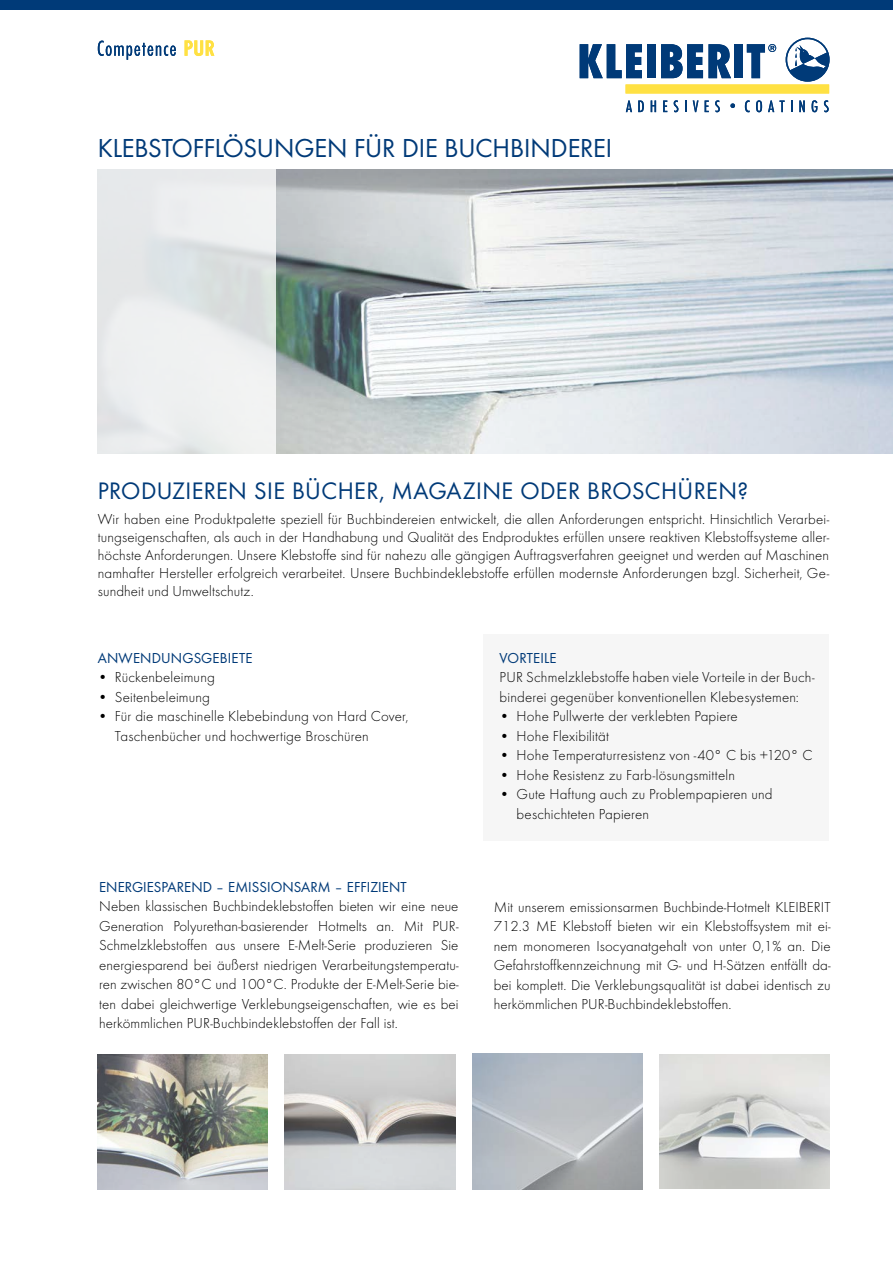
<style>
.page{position:relative;width:893px;height:1263px;background:#fff}
.page>*{position:absolute;margin:0;border:0;box-sizing:border-box;transform-origin:0 0}
.t1{font:27px "Futura Boo";letter-spacing:-.005em;color:#003a78}
.t2{font:24.75px "Futura Boo";letter-spacing:.02em;color:#003a78}
.t3{font:300 15px/19.5px "Futura";letter-spacing:.01em;color:#000}
.t4{font:15px "Futura Boo";letter-spacing:.005em;color:#003a78}
</style>
<div class="page">
<svg style="left:98px;top:41px;width:78px;height:19px"></svg>
<svg style="left:185px;top:40px;width:29px;height:16px"></svg>
<img style="left:276px;top:169px;width:617px;height:285px">
<div style="left:484px;top:635px;width:345px;height:206px;background:#f6f6f6"></div>
<svg style="left:97px;top:169px;width:179px;height:285px;fill:#ebedee"></svg>
<img style="left:98px;top:1054px;width:170px;height:136px">
<img style="left:472px;top:1053px;width:170px;height:136px">
<img style="left:285px;top:1054px;width:170px;height:135px">
<img style="left:659px;top:1054px;width:170px;height:135px">
<svg style="left:580px;top:44px;width:62px;height:34px"></svg>
<div style="left:647px;top:44px;width:9px;height:34px;background:#003a78"></div>
<svg style="left:661px;top:44px;width:70px;height:34px"></svg>
<div style="left:734px;top:44px;width:9px;height:34px;background:#003a78"></div>
<div style="left:626px;top:85px;width:203px;height:8px;background:#ffe143"></div>
<svg style="left:786px;top:38px;width:44px;height:44px"></svg>
<svg style="left:747px;top:44px;width:29px;height:34px"></svg>
<svg style="left:626px;top:100px;width:6px;height:12px"></svg>
<svg style="left:638px;top:100px;width:6px;height:12px"></svg>
<svg style="left:651px;top:100px;width:5px;height:12px"></svg>
<svg style="left:663px;top:100px;width:4px;height:12px"></svg>
<svg style="left:674px;top:100px;width:4px;height:12px"></svg>
<svg style="left:685px;top:100px;width:2px;height:12px"></svg>
<svg style="left:693px;top:100px;width:5px;height:12px"></svg>
<svg style="left:705px;top:100px;width:4px;height:12px"></svg>
<svg style="left:715px;top:100px;width:5px;height:12px"></svg>
<svg style="left:745px;top:100px;width:5px;height:12px"></svg>
<svg style="left:756px;top:100px;width:6px;height:12px"></svg>
<svg style="left:768px;top:100px;width:17px;height:12px"></svg>
<svg style="left:791px;top:100px;width:1px;height:12px"></svg>
<svg style="left:799px;top:100px;width:6px;height:12px"></svg>
<svg style="left:812px;top:100px;width:5px;height:12px"></svg>
<svg style="left:824px;top:100px;width:5px;height:12px"></svg>
<svg style="left:730px;top:103px;width:5px;height:5px"></svg>
<div style="left:0;top:0;width:893px;height:10px;background:#003a78"></div>
<h1 class="t1" style="left:98px;top:132px;width:516px">KLEBSTOFFLÖSUNGEN FÜR DIE BUCHBINDEREI</h1>
<h2 class="t2" style="left:98px;top:476px;width:652px">PRODUZIEREN SIE BÜCHER, MAGAZINE ODER BROSCHÜREN?</h2>
<p class="t3" style="left:98px;top:510px;width:733px;line-height:18px;text-align:justify">Wir haben eine Produktpalette speziell für Buchbindereien entwickelt, die allen Anforderungen entspricht. Hinsichtlich Verarbei&shy;tungseigenschaften, als auch in der Handhabung und Qualität des Endproduktes erfüllen unsere reaktiven Klebstoffsysteme aller&shy;höchste Anforderungen. Unsere Klebstoffe sind für nahezu alle gängigen Auftragsverfahren geeignet und werden auf Maschinen namhafter Hersteller erfolgreich verarbeitet. Unsere Buchbindeklebstoffe erfüllen modernste Anforderungen bzgl. Sicherheit, Ge&shy;sundheit und Umweltschutz.</p>
<p class="t4" style="left:98px;top:649px;width:156px">ANWENDUNGSGEBIETE</p>
<p class="t3" style="left:98px;top:668px;width:119px">• Rückenbeleimung</p>
<p class="t3" style="left:98px;top:687px;width:114px">• Seitenbeleimung</p>
<p class="t3" style="left:115px;top:707px;width:295px;text-indent:-17px">• Für die maschinelle Klebebindung von Hard Cover,<br>Taschenbücher und hochwertige Broschüren</p>
<p class="t4" style="left:99px;top:877px;width:309px">ENERGIESPAREND – EMISSIONSARM – EFFIZIENT</p>
<p class="t3" style="left:99px;top:896px;width:361px;text-align:justify">Neben klassischen Buchbindeklebstoffen bieten wir eine neue Generation Polyurethan-basierender Hotmelts an. Mit PUR-Schmelzklebstoffen aus unsere E-Melt-Serie produzieren Sie energiesparend bei äußerst niedrigen Verarbeitungstemperatu&shy;ren zwischen 80°C und 100°C. Produkte der E-Melt-Serie bie&shy;ten dabei gleichwertige Verklebungseigenschaften, wie es bei herkömmlichen PUR-Buchbindeklebstoffen der Fall ist.</p>
<p class="t4" style="left:500px;top:649px;width:58px">VORTEILE</p>
<p class="t3" style="left:500px;top:668px;width:317px">PUR Schmelzklebstoffe haben viele Vorteile in der Buch&shy;binderei gegenüber konventionellen Klebesystemen:</p>
<p class="t3" style="left:500px;top:707px;width:240px">• Hohe Pullwerte der verklebten Papiere</p>
<p class="t3" style="left:500px;top:726px;width:111px">• Hohe Flexibilität</p>
<p class="t3" style="left:500px;top:746px;width:314px">• Hohe Temperaturresistenz von -40° C bis +120° C</p>
<p class="t3" style="left:500px;top:765px;width:237px">• Hohe Resistenz zu Farb-lösungsmitteln</p>
<p class="t3" style="left:517px;top:785px;width:257px;text-indent:-17px">• Gute Haftung auch zu Problempapieren und beschichteten Papieren</p>
<p class="t3" style="left:494px;top:897px;width:338px;text-align:justify">Mit unserem emissionsarmen Buchbinde-Hotmelt KLEIBERIT 712.3 ME Klebstoff bieten wir ein Klebstoffsystem mit ei&shy;nem monomeren Isocyanatgehalt von unter 0,1% an. Die Gefahrstoffkennzeichnung mit G- und H-Sätzen entfällt da&shy;bei komplett. Die Verklebungsqualität ist dabei identisch zu herkömmlichen PUR-Buchbindeklebstoffen.</p>
</div>
